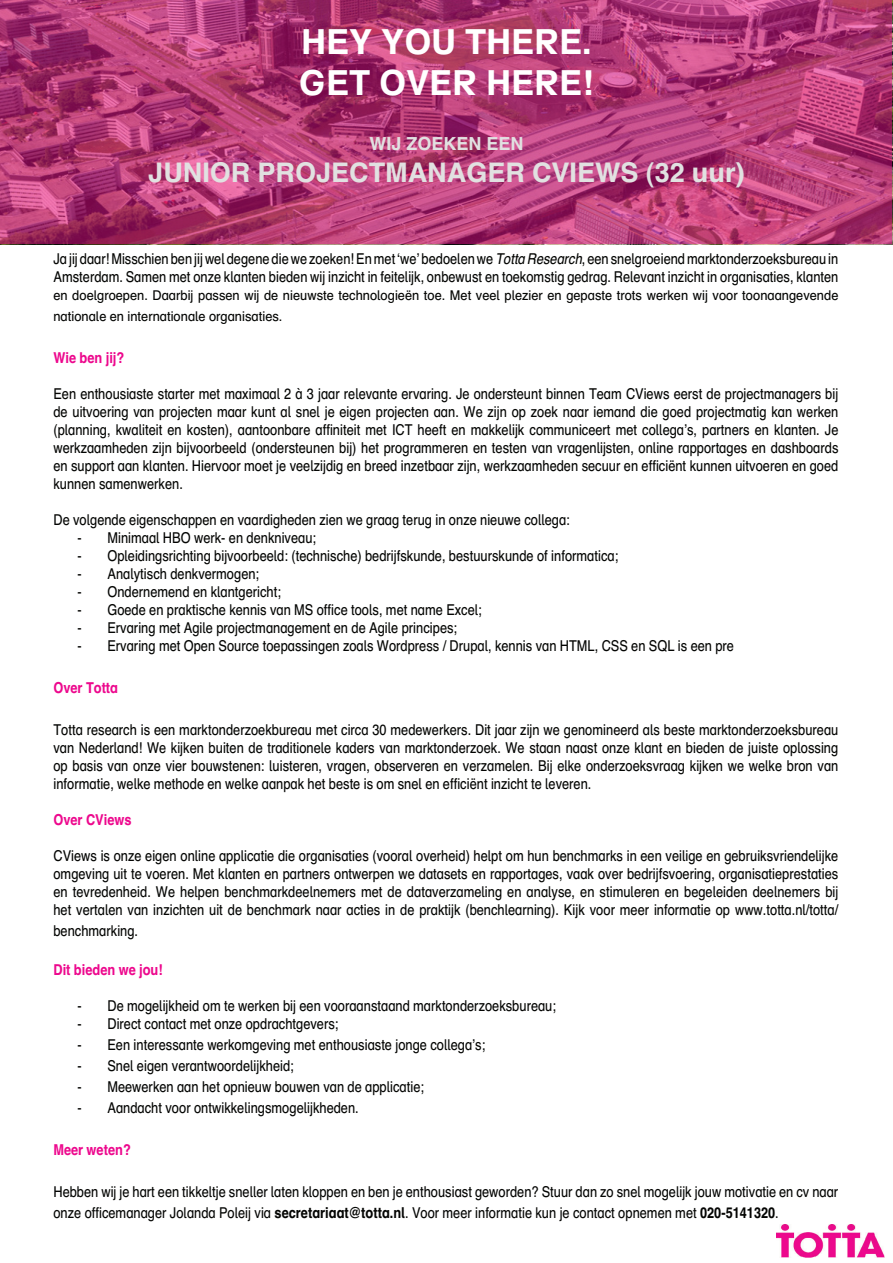
<style>
.page{position:relative;width:893px;height:1263px;background:#fff}
.page>*{position:absolute;margin:0;border:0;box-sizing:border-box;transform-origin:0 0}
.t1{font:700 34.5px/41.4px "Schulbuch Sued";color:#fff}
.t2{font:700 27px "Schulbuch Nord";color:#e1e1e1}
.t3{font:700 18px "Schulbuch Nord";color:#e1e1e1}
.t4{font:15px/18px "Schulbuch Nord";color:#040503;text-align:justify;scale:.85 1}
.t5{font:700 15px "Schulbuch Nord";color:#ed088d;scale:.85 1}
.t6{font:13.5px/21px "Schulbuch Nord";color:#040503;scale:.94 1}
.s1{font-style:italic}
.s2{font-weight:700}
</style>
<div class="page">
<svg style="left:0;top:0;width:892px;height:244px;background:#b23b74"></svg>
<img style="left:776px;top:1224px;width:108px;height:33px">
<h1 class="t1" style="left:299px;top:20px;width:296px">HEY YOU THERE.<br>GET OVER HERE!</h1>
<p class="t3" style="left:370px;top:132px;width:155px">WIJ ZOEKEN EEN</p>
<h2 class="t2" style="left:148px;top:155px;width:598px">JUNIOR PROJECTMANAGER CVIEWS (32 uur)</h2>
<p class="t4" style="left:53px;top:250px;width:925px">Ja jij daar! Misschien ben jij wel degene die we zoeken! En met ‘we’ bedoelen we <span class="s1">Totta Research</span>, een snelgroeiend marktonderzoeksbureau in<br>Amsterdam. Samen met onze klanten bieden wij inzicht in feitelijk, onbewust en toekomstig gedrag. Relevant inzicht in organisaties, klanten</p>
<p class="t6" style="left:53px;top:285px;width:837px">en doelgroepen. Daarbij passen wij de nieuwste technologieën toe. Met veel plezier en gepaste trots werken wij voor toonaangevende nationale en internationale organisaties.</p>
<p class="t5" style="left:53px;top:348px;width:85px">Wie ben jij?</p>
<p class="t4" style="left:53px;top:385px;width:925px">Een enthousiaste starter met maximaal 2 à 3 jaar relevante ervaring. Je ondersteunt binnen Team CViews eerst de projectmanagers bij de uitvoering van projecten maar kunt al snel je eigen projecten aan. We zijn op zoek naar iemand die goed projectmatig kan werken (planning, kwaliteit en kosten), aantoonbare affiniteit met ICT heeft en makkelijk communiceert met collega’s, partners en klanten. Je werkzaamheden zijn bijvoorbeeld (ondersteunen bij) het programmeren en testen van vragenlijsten, online rapportages en dashboards en support aan klanten. Hiervoor moet je veelzijdig en breed inzetbaar zijn, werkzaamheden secuur en efficiënt kunnen uitvoeren en goed kunnen samenwerken.</p>
<p class="t4" style="left:53px;top:511px;width:609px">De volgende eigenschappen en vaardigheden zien we graag terug in onze nieuwe collega:</p>
<p class="t4" style="left:77px;top:529px;width:282px">- Minimaal HBO werk- en denkniveau;</p>
<p class="t4" style="left:77px;top:547px;width:638px">- Opleidingsrichting bijvoorbeeld: (technische) bedrijfskunde, bestuurskunde of informatica;</p>
<p class="t4" style="left:77px;top:565px;width:215px">- Analytisch denkvermogen;</p>
<p class="t4" style="left:77px;top:583px;width:241px">- Ondernemend en klantgericht;</p>
<p class="t4" style="left:77px;top:601px;width:477px">- Goede en praktische kennis van MS office tools, met name Excel;</p>
<p class="t4" style="left:77px;top:619px;width:448px">- Ervaring met Agile projectmanagement en de Agile principes;</p>
<p class="t4" style="left:77px;top:637px;width:774px">- Ervaring met Open Source toepassingen zoals Wordpress / Drupal, kennis van HTML, CSS en SQL is een pre</p>
<p class="t5" style="left:53px;top:678px;width:78px">Over Totta</p>
<p class="t4" style="left:53px;top:721px;width:925px">Totta research is een marktonderzoekbureau met circa 30 medewerkers. Dit jaar zijn we genomineerd als beste marktonderzoeksbureau van Nederland! We kijken buiten de traditionele kaders van marktonderzoek. We staan naast onze klant en bieden de juiste oplossing op basis van onze vier bouwstenen: luisteren, vragen, observeren en verzamelen. Bij elke onderzoeksvraag kijken we welke bron van informatie, welke methode en welke aanpak het beste is om snel en efficiënt inzicht te leveren.</p>
<p class="t5" style="left:53px;top:810px;width:93px">Over CViews</p>
<p class="t4" style="left:53px;top:847px;width:925px">CViews is onze eigen online applicatie die organisaties (vooral overheid) helpt om hun benchmarks in een veilige en gebruiksvriendelijke omgeving uit te voeren. Met klanten en partners ontwerpen we datasets en rapportages, vaak over bedrijfsvoering, organisatieprestaties en tevredenheid. We helpen benchmarkdeelnemers met de dataverzameling en analyse, en stimuleren en begeleiden deelnemers bij het vertalen van inzichten uit de benchmark naar acties in de praktijk (benchlearning). Kijk voor meer informatie op www.totta.nl/totta/</p>
<p class="t4" style="left:53px;top:922px;width:101px">benchmarking.</p>
<p class="t5" style="left:53px;top:960px;width:130px">Dit bieden we jou!</p>
<p class="t4" style="left:77px;top:997px;width:565px">- De mogelijkheid om te werken bij een vooraanstaand marktonderzoeksbureau;</p>
<p class="t4" style="left:77px;top:1015px;width:309px">- Direct contact met onze opdrachtgevers;</p>
<p class="t4" style="left:77px;top:1036px;width:481px">- Een interessante werkomgeving met enthousiaste jonge collega’s;</p>
<p class="t4" style="left:77px;top:1057px;width:256px">- Snel eigen verantwoordelijkheid;</p>
<p class="t4" style="left:77px;top:1078px;width:409px">- Meewerken aan het opnieuw bouwen van de applicatie;</p>
<p class="t4" style="left:77px;top:1099px;width:332px">- Aandacht voor ontwikkelingsmogelijkheden.</p>
<p class="t5" style="left:53px;top:1140px;width:93px">Meer weten?</p>
<p class="t4" style="left:53px;top:1181px;width:925px;line-height:21px">Hebben wij je hart een tikkeltje sneller laten kloppen en ben je enthousiast geworden? Stuur dan zo snel mogelijk jouw motivatie en cv naar onze officemanager Jolanda Poleij via <span class="s2">secretariaat@totta.nl</span>. Voor meer informatie kun je contact opnemen met <span class="s2">020-5141320</span>.</p>
</div>
